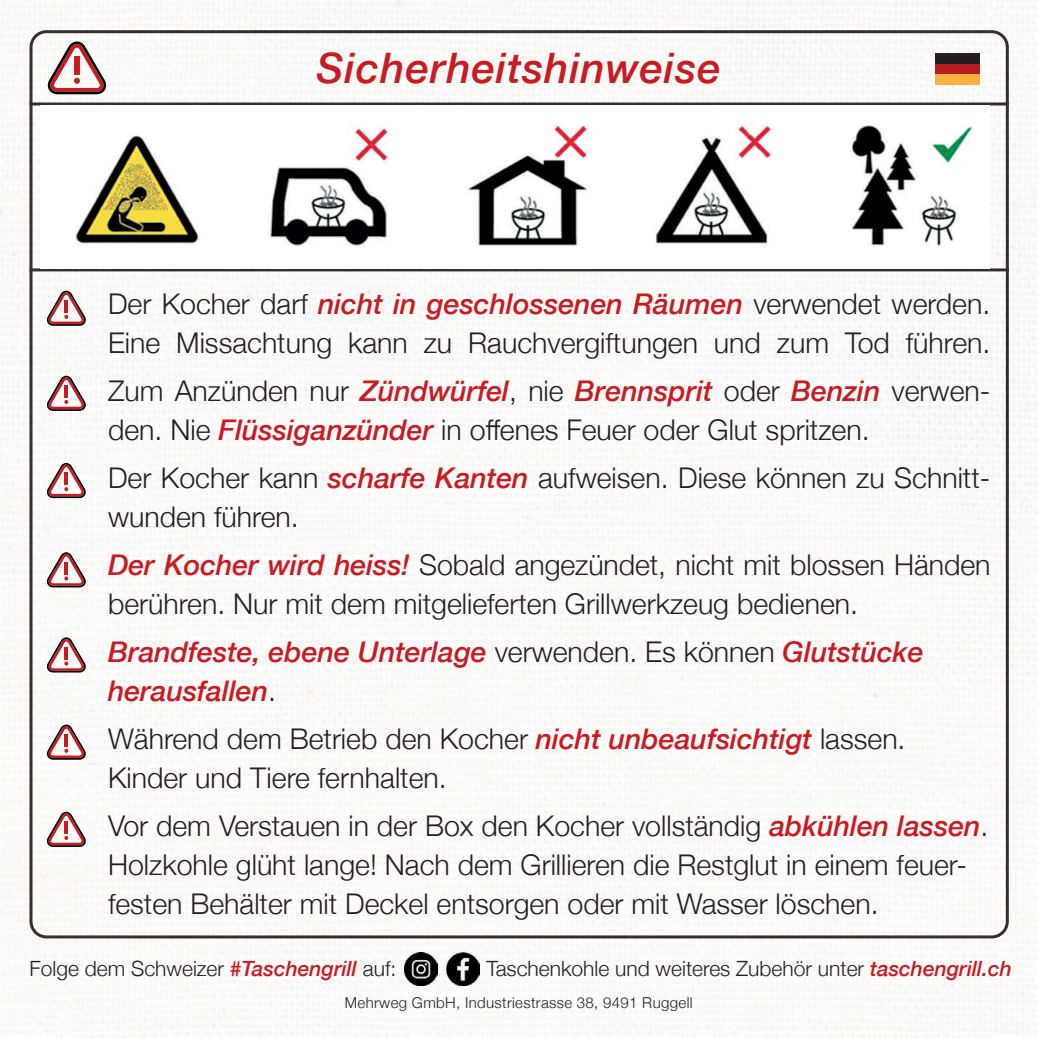
<style>
.page{position:relative;width:1038px;height:1038px;background:#fff}
.page>*{position:absolute;margin:0;border:0;box-sizing:border-box;transform-origin:0 0}
.t1{font:italic 500 42px "Helvetica Neue";letter-spacing:.025em;color:#c61c22}
.t2{font:300 28.5px/39px "Helvetica Neue";color:#231f20}
.t3{font:italic 500 28.5px/39px "Helvetica Neue";color:#c61c22}
.t4{font:300 21px "Helvetica Neue";color:#231f20}
.t5{font:300 15px "Helvetica Neue";letter-spacing:.025em;color:#231f20}
.s1{font-weight:500;font-style:italic;color:#c61c22}
.s2{font-weight:300;font-style:normal;color:#231f20}
</style>
<div class="page">
<img style="left:0;top:1px;width:1037px;height:1036px">
<img style="left:40px;top:105px;width:949px;height:163px">
<img style="left:405px;top:952px;width:32px;height:33px">
<img style="left:447px;top:952px;width:32px;height:33px">
<svg style="left:47px;top:291px;width:39px;height:35px"></svg>
<svg style="left:47px;top:376px;width:39px;height:35px"></svg>
<svg style="left:47px;top:463px;width:39px;height:35px"></svg>
<svg style="left:47px;top:552px;width:39px;height:35px"></svg>
<svg style="left:47px;top:637px;width:39px;height:35px"></svg>
<svg style="left:47px;top:724px;width:39px;height:35px"></svg>
<svg style="left:47px;top:811px;width:39px;height:36px"></svg>
<svg style="left:48px;top:41px;width:58px;height:53px"></svg>
<div style="left:935px;top:53px;width:45px;height:11px;background:#231f20"></div>
<div style="left:935px;top:64px;width:45px;height:10px;background:#b61c20"></div>
<div style="left:935px;top:74px;width:45px;height:11px;background:#fbb03f"></div>
<p class="t1" style="left:316px;top:32px;width:405px">Sicherheitshinweise</p>
<p class="t2" style="left:108px;top:282px;width:883px">Der Kocher darf <span class="s1">nicht in geschlossenen Räumen</span> verwendet werden.</p>
<p class="t2" style="left:108px;top:321px;width:883px">Eine Missachtung kann zu Rauchvergiftungen und zum Tod führen.</p>
<p class="t2" style="left:108px;top:369px;width:883px">Zum Anzünden nur <span class="s1">Zündwürfel</span>, nie <span class="s1">Brennsprit</span> oder <span class="s1">Benzin</span> verwen&shy;den. Nie <span class="s1">Flüssiganzünder</span> in offenes Feuer oder Glut spritzen.</p>
<p class="t2" style="left:108px;top:456px;width:883px">Der Kocher kann <span class="s1">scharfe Kanten</span> aufweisen. Diese können zu Schnitt-</p>
<p class="t2" style="left:108px;top:495px;width:192px">wunden führen.</p>
<p class="t2" style="left:108px;top:543px;width:883px"><span class="s1">Der Kocher wird heiss!</span> Sobald angezündet, nicht mit blossen Händen</p>
<p class="t2" style="left:108px;top:582px;width:751px">berühren. Nur mit dem mitgelieferten Grillwerkzeug bedienen.</p>
<p class="t3" style="left:108px;top:630px;width:817px">Brandfeste, ebene Unterlage <span class="s2">verwenden. Es können</span> Glutstücke herausfallen<span class="s2">.</span></p>
<p class="t2" style="left:108px;top:717px;width:799px">Während dem Betrieb den Kocher <span class="s1">nicht unbeaufsichtigt</span> lassen.</p>
<p class="t2" style="left:108px;top:756px;width:340px">Kinder und Tiere fernhalten.</p>
<p class="t2" style="left:108px;top:804px;width:882px">Vor dem Verstauen in der Box den Kocher vollständig <span class="s1">abkühlen lassen</span>.</p>
<p class="t2" style="left:108px;top:843px;width:860px">Holzkohle glüht lange! Nach dem Grillieren die Restglut in einem feuer&shy;festen Behälter mit Deckel entsorgen oder mit Wasser löschen.</p>
<p class="t4" style="left:30px;top:951px;width:368px">Folge dem Schweizer <span class="s1">#Taschengrill</span> auf:</p>
<p class="t4" style="left:486px;top:951px;width:527px">Taschenkohle und weiteres Zubehör unter <span class="s1">taschengrill.ch</span></p>
<p class="t5" style="left:345px;top:990px;width:349px">Mehrweg GmbH, Industriestrasse 38, 9491 Ruggell</p>
</div>
